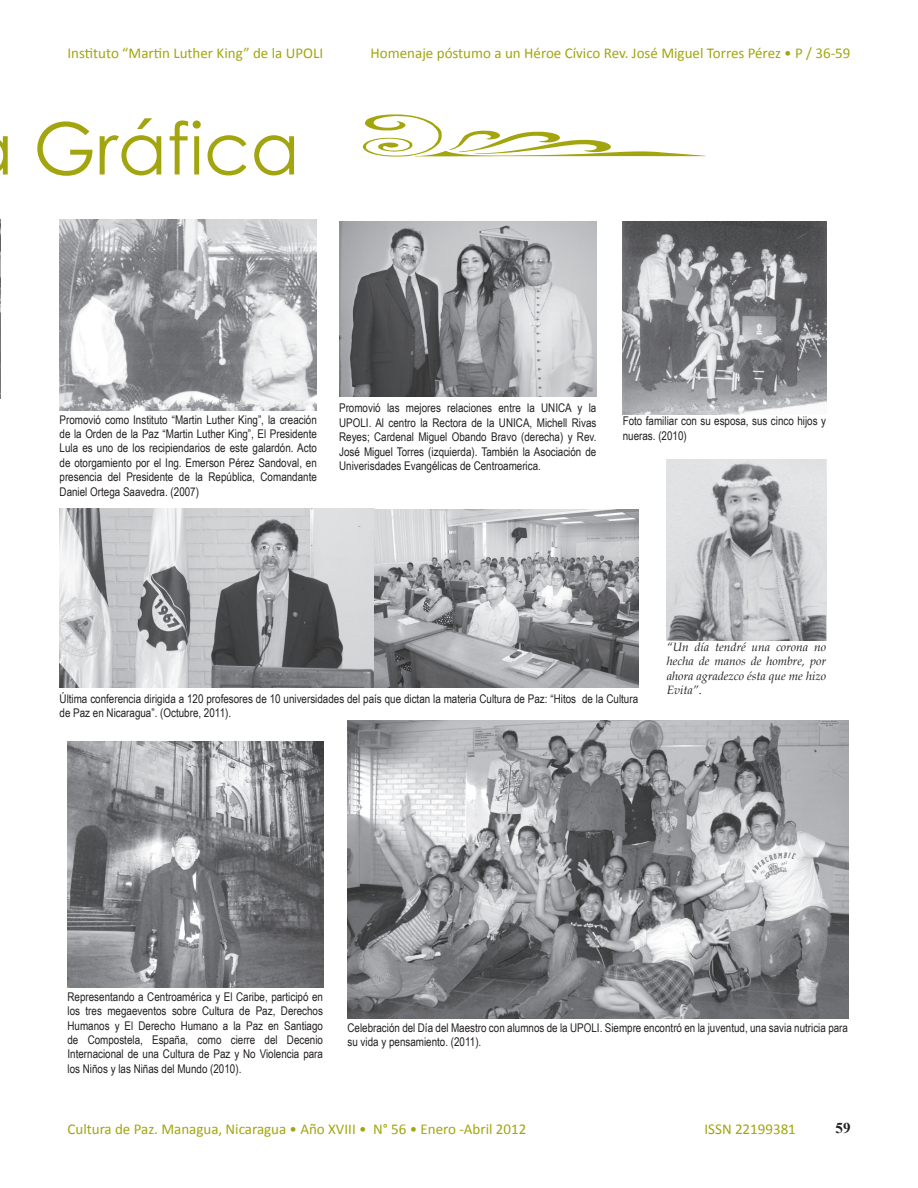
<style>
.page{position:relative;width:918px;height:1188px;background:#fff}
.page>*{position:absolute;margin:0;border:0;box-sizing:border-box;transform-origin:0 0}
.t1{font:72px "Century Gothic";color:#a3a50e}
.t2{font:15px "Calibri";color:#a3a50e}
.t3{font:700 15px "Times New Roman";color:#231f20}
.t4{font:12px/14.4px "Arial Narrow";color:#231f20;text-align:justify}
.t5{font:italic 12px/14.4px "Book Antiqua";color:#231f20;text-align:justify}
.s1{font-style:normal}
</style>
<div class="page">
<img style="left:60px;top:220px;width:257px;height:190px">
<svg style="left:363px;top:114px;width:343px;height:43px"></svg>
<img style="left:623px;top:221px;width:203px;height:193px">
<img style="left:339px;top:221px;width:257px;height:175px">
<img style="left:68px;top:741px;width:255px;height:246px">
<img style="left:347px;top:720px;width:501px;height:299px">
<img style="left:60px;top:509px;width:578px;height:178px">
<img style="left:667px;top:460px;width:159px;height:180px">
<img style="left:0;top:220px;width:1px;height:178px">
<p class="t2" style="left:68px;top:44px;width:257px">Instituto “Martin Luther King” de la UPOLI</p>
<p class="t2" style="left:371px;top:44px;width:481px">Homenaje póstumo a un Héroe Cívico Rev. José Miguel Torres Pérez • P / 36-59</p>
<h1 class="t1" style="left:33px;top:98px;width:268px">Gráfica</h1>
<p class="t4" style="left:339px;top:401px;width:259px">Promovió las mejores relaciones entre la UNICA y la UPOLI. Al centro la Rectora de la UNICA, Michell Rivas Reyes; Cardenal Miguel Obando Bravo (derecha) y Rev.<br>José Miguel Torres (izquierda). También la Asociación de Univerisdades Evangélicas de Centroamerica.</p>
<p class="t4" style="left:60px;top:412px;width:259px">Promovió como Instituto “Martin Luther King”, la creación de la Orden de la Paz “Martin Luther King”, El Presidente Lula es uno de los recipiendarios de este galardón. Acto de otorgamiento por el Ing. Emerson Pérez Sandoval, en presencia del Presidente de la República, Comandante Daniel Ortega Saavedra. (2007)</p>
<p class="t4" style="left:623px;top:414px;width:205px">Foto familiar con su esposa, sus cinco hijos y nueras. (2010)</p>
<p class="t4" style="left:60px;top:691px;width:580px">Última conferencia dirigida a 120 profesores de 10 universidades del país que dictan la materia Cultura de Paz: “Hitos de la Cultura de Paz en Nicaragua”. (Octubre, 2011).</p>
<p class="t5" style="left:667px;top:639px;width:161px">“Un día tendré una corona no hecha de manos de hombre, por ahora agradezco ésta que me hizo Evita”<span class="s1">.</span></p>
<p class="t4" style="left:68px;top:989px;width:257px">Representando a Centroamérica y El Caribe, participó en los tres megaeventos sobre Cultura de Paz, Derechos Humanos y El Derecho Humano a la Paz en Santiago de Compostela, España, como cierre del Decenio Internacional de una Cultura de Paz y No Violencia para los Niños y las Niñas del Mundo (2010).</p>
<p class="t4" style="left:348px;top:1020px;width:502px">Celebración del Día del Maestro con alumnos de la UPOLI. Siempre encontró en la juventud, una savia nutricia para su vida y pensamiento. (2011).</p>
<p class="t2" style="left:68px;top:1120px;width:460px">Cultura de Paz. Managua, Nicaragua • Año XVIII • N° 56 • Enero -Abril 2012</p>
<p class="t2" style="left:705px;top:1120px;width:93px">ISSN 22199381</p>
<p class="t3" style="left:836px;top:1117px;width:16px">59</p>
</div>
